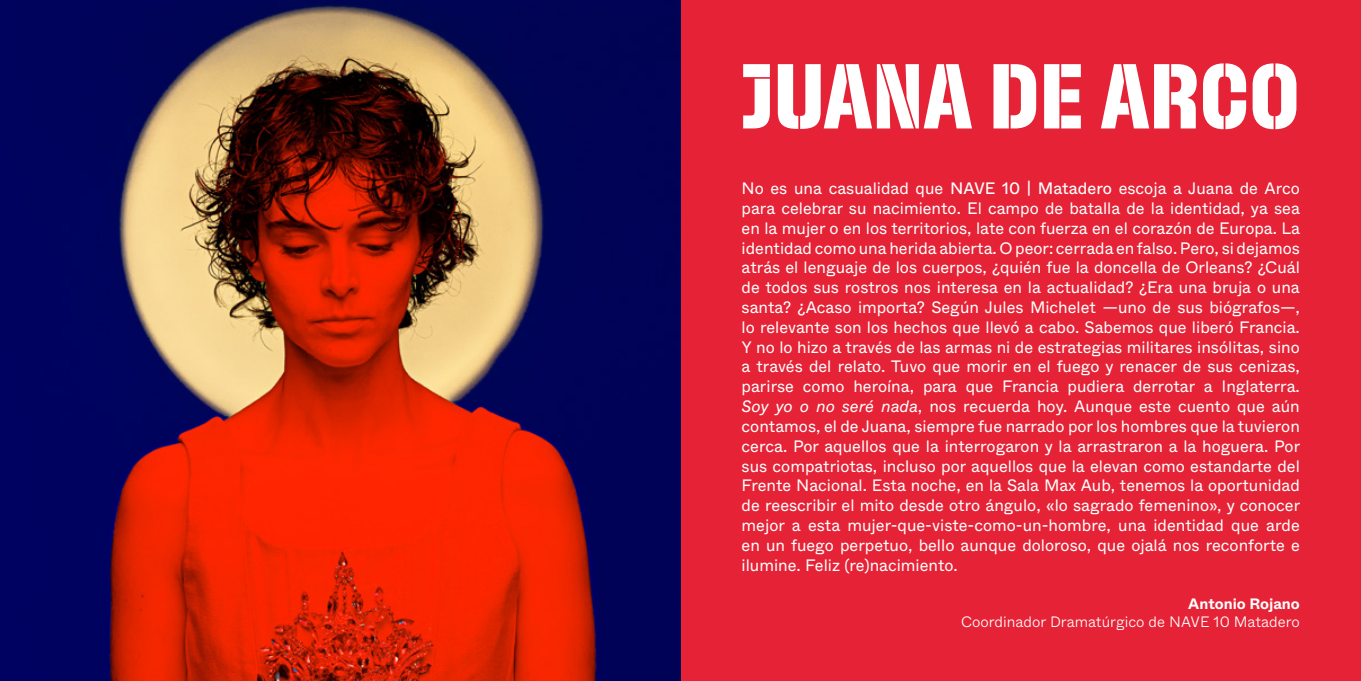
<style>
.page{position:relative;width:1361px;height:681px;background:#fff}
.page>*{position:absolute;margin:0;border:0;box-sizing:border-box;transform-origin:0 0}
.t1{font:700 90px "Matadero Stencil";color:#fff}
.t2{font:16.5px/19.8px "Whyte";color:#fff;text-align:justify}
.t3{font:300 15px "Whyte";color:#fff}
.t4{font:700 15px "Whyte";color:#fff}
.s1{font-style:inherit}
.s2{font-style:italic}
</style>
<div class="page">
<div style="left:680px;top:0;width:681px;height:680px;background:#e62336"></div>
<img style="left:0;top:0;width:680px;height:680px">
<h1 class="t1" style="left:741px;top:37px;width:560px">JUANA DE ARCO</h1>
<p class="t2" style="left:741px;top:177px;width:560px">No es una casualidad que <span class="s1">NAVE 10 | Matadero</span> escoja a Juana de Arco para celebrar su nacimiento. El campo de batalla de la identidad, ya sea en la mujer o en los territorios, late con fuerza en el corazón de Europa. La identidad como una herida abierta. O peor: cerrada en falso. Pero, si dejamos atrás el lenguaje de los cuerpos, ¿quién fue la doncella de Orleans? ¿Cuál de todos sus rostros nos interesa en la actualidad? ¿Era una bruja o una santa? ¿Acaso importa? Según Jules Michelet —uno de sus biógrafos—, lo relevante son los hechos que llevó a cabo. Sabemos que liberó Francia.<br>Y no lo hizo a través de las armas ni de estrategias militares insólitas, sino a través del relato. Tuvo que morir en el fuego y renacer de sus cenizas, parirse como heroína, para que Francia pudiera derrotar a Inglaterra.<br><span class="s2">Soy yo o no seré nada</span>, nos recuerda hoy. Aunque este cuento que aún contamos, el de Juana, siempre fue narrado por los hombres que la tuvieron cerca. Por aquellos que la interrogaron y la arrastraron a la hoguera. Por sus compatriotas, incluso por aquellos que la elevan como estandarte del Frente Nacional. Esta noche, en la Sala Max Aub, tenemos la oportunidad de reescribir el mito desde otro ángulo, «lo sagrado femenino», y conocer mejor a esta mujer-que-viste-como-un-hombre, una identidad que arde en un fuego perpetuo, bello aunque doloroso, que ojalá nos reconforte e ilumine. Feliz (re)nacimiento.</p>
<p class="t4" style="left:1188px;top:591px;width:113px">Antonio Rojano</p>
<p class="t3" style="left:961px;top:609px;width:340px">Coordinador Dramatúrgico de NAVE 10 Matadero</p>
</div>
